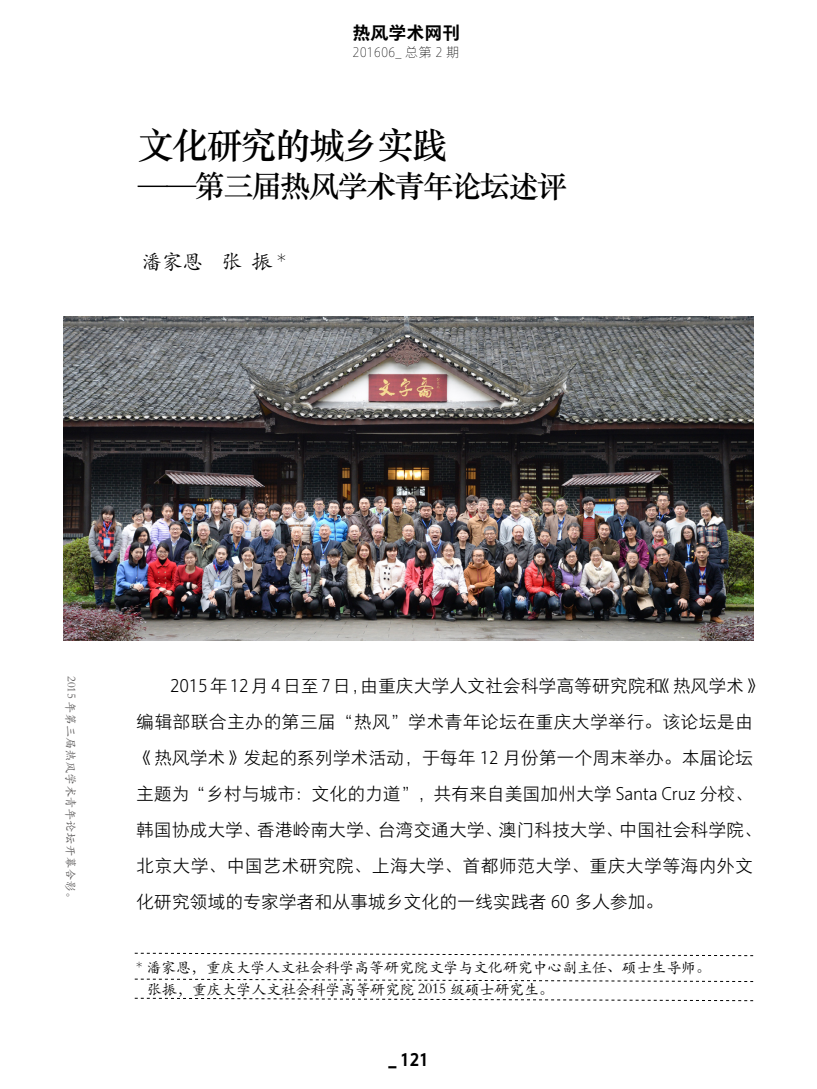
<style>
.page{position:relative;width:817px;height:1089px;background:#fff}
.page>*{position:absolute;margin:0;border:0;box-sizing:border-box;transform-origin:0 0}
.t1{font:36px "ST Zhongsong";letter-spacing:-.05em;color:#000}
.t2{font:30px "ST Zhongsong";letter-spacing:-.05em;color:#000}
.t3{font:21px "ST Kaiti";color:#000}
.t4{font:18px/36px "FZYOUH 504 L GB1 4";letter-spacing:-.01em;color:#000}
.t5{font:18px "FZYOUH 512 B GB1 4";color:#000}
.t6{font:15px/22.2px "ST Kaiti";letter-spacing:-.01em;color:#000}
.t7{font:13.5px "FZYOUH 502 L GB1 4";color:#000}
.t8{font:12px "ST Kaiti";letter-spacing:-.01em;color:#595757}
</style>
<div class="page">
<svg style="left:134px;top:952px;width:619px;height:4px"></svg>
<svg style="left:134px;top:997px;width:619px;height:4px"></svg>
<svg style="left:134px;top:978px;width:619px;height:4px"></svg>
<img style="left:64px;top:317px;width:689px;height:323px">
<p class="t5" style="left:352px;top:23px;width:110px">热风学术网刊</p>
<p class="t7" style="left:352px;top:45px;width:108px">201606_ 总第 2 期</p>
<h1 class="t1" style="left:138px;top:120px;width:311px">文化研究的城乡实践</h1>
<h2 class="t2" style="left:138px;top:165px;width:430px">——第三届热风学术青年论坛述评</h2>
<p class="t3" style="left:141px;top:248px;width:146px">潘家恩 张 振 *</p>
<p class="t8" style="left:78px;top:676px;width:229px;rotate:90deg">2015 年第三届热风学术青年论坛开幕合影。</p>
<p class="t4" style="left:136px;top:668px;width:627px;text-indent:34px">2015 年 12 月 4 日至 7 日，由重庆大学人文社会科学高等研究院和《热风学术》编辑部联合主办的第三届“热风”学术青年论坛在重庆大学举行。该论坛是由《热风学术》发起的系列学术活动，于每年 12 月份第一个周末举办。本届论坛主题为“乡村与城市：文化的力道”，共有来自美国加州大学 Santa Cruz 分校、韩国协成大学、香港岭南大学、台湾交通大学、澳门科技大学、中国社会科学院、北京大学、中国艺术研究院、上海大学、首都师范大学、重庆大学等海内外文化研究领域的专家学者和从事城乡文化的一线实践者 60 多人参加。</p>
<p class="t6" style="left:147px;top:955px;width:565px;text-indent:-11px">* 潘家恩，重庆大学人文社会科学高等研究院文学与文化研究中心副主任、硕士生导师。张振，重庆大学人文社会科学高等研究院 2015 级硕士研究生。</p>
<p class="t5" style="left:388px;top:1049px;width:42px">_ 121</p>
</div>
